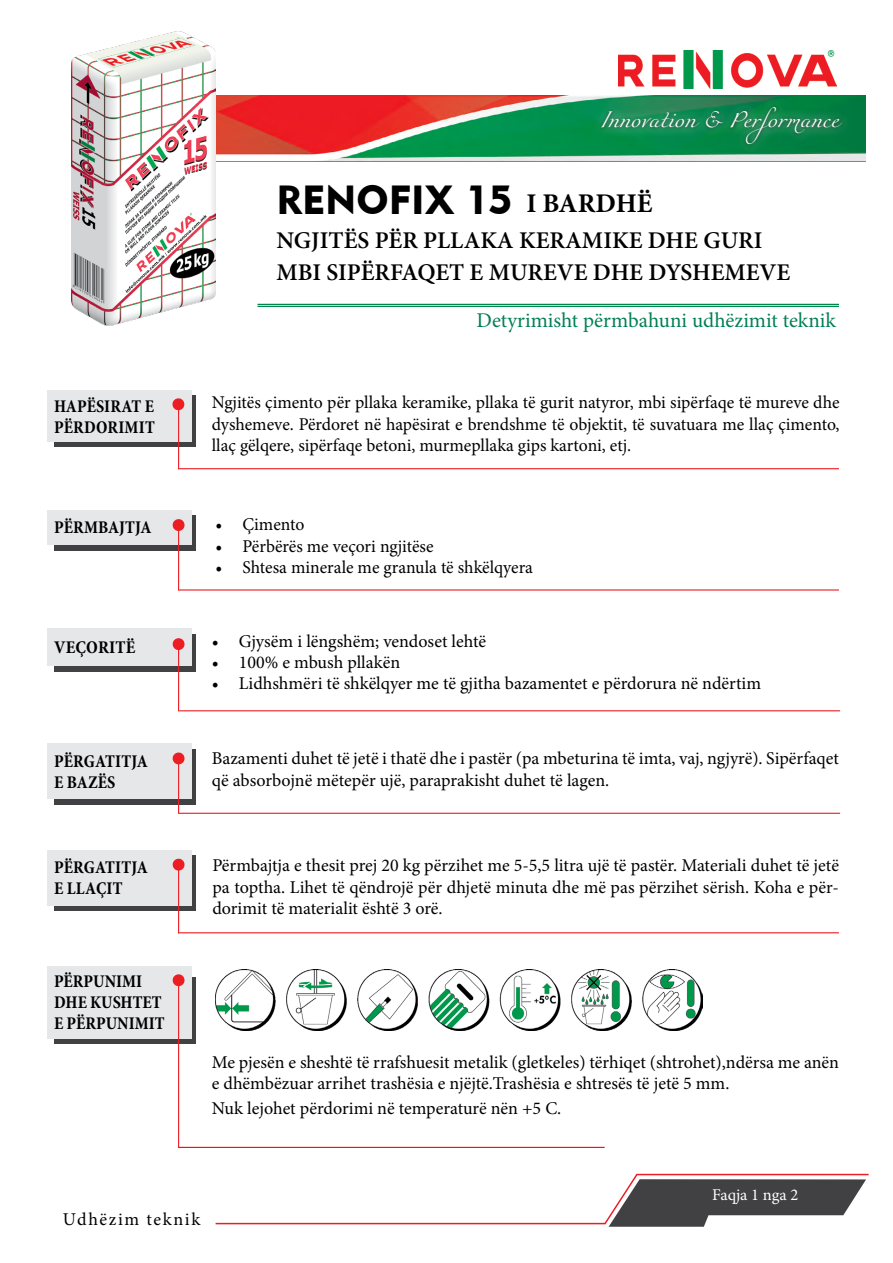
<style>
.page{position:relative;width:893px;height:1263px;background:#fff}
.page>*{position:absolute;margin:0;border:0;box-sizing:border-box;transform-origin:0 0}
.t1{font:40.5px "Geometric 415 BT Black A";color:#000}
.t2{font:700 27px "Minion Pro";color:#000}
.t3{font:600 24px/31.2px "Minion Pro";color:#000}
.t4{font:21px "Minion Pro";color:#008053}
.t5{font:18px/21.6px "Minion Pro";color:#000;text-align:justify}
.t6{font:700 condensed 18px/21px "Minion Pro";letter-spacing:.005em;color:#000}
.t7{font:18px "Miama Nueva";color:#fff}
.t8{font:18px "Minion Pro";letter-spacing:.09em;color:#000}
.t9{font:16.5px "Minion Pro";color:#fff}
</style>
<div class="page">
<img style="left:216px;top:95px;width:649px;height:66px">
<hr style="left:636px;top:1174px;width:233px;height:1px;background:#ed1d24">
<svg style="left:603px;top:1173px;width:263px;height:54px"></svg>
<img style="left:618px;top:51px;width:219px;height:37px">
<div style="left:591px;top:97px;width:260px;height:58px;background:#fff;opacity:.9"></div>
<hr style="left:257px;top:304px;width:582px;height:1px;background:#008450">
<hr style="left:257px;top:306px;width:582px;height:1px;background:#008450">
<div style="left:54px;top:515px;width:142px;height:36px;background:#414042"></div>
<div style="left:47px;top:511px;width:144px;height:34px;background:#e6e7e8"></div>
<svg style="left:172px;top:519px;width:13px;height:13px"></svg>
<hr style="left:178px;top:525px;width:1px;height:65px;background:#ed1d24">
<hr style="left:178px;top:468px;width:661px;height:1px;background:#ed1d24">
<hr style="left:178px;top:589px;width:661px;height:1px;background:#ed1d24">
<div style="left:54px;top:855px;width:142px;height:56px;background:#414042"></div>
<div style="left:47px;top:850px;width:144px;height:56px;background:#e6e7e8"></div>
<svg style="left:172px;top:858px;width:13px;height:13px"></svg>
<hr style="left:178px;top:865px;width:1px;height:68px;background:#ed1d24">
<hr style="left:178px;top:932px;width:661px;height:1px;background:#ed1d24">
<div style="left:54px;top:749px;width:142px;height:56px;background:#414042"></div>
<div style="left:47px;top:743px;width:144px;height:56px;background:#e6e7e8"></div>
<svg style="left:172px;top:752px;width:13px;height:13px"></svg>
<hr style="left:178px;top:760px;width:1px;height:54px;background:#ed1d24">
<hr style="left:179px;top:813px;width:661px;height:1px;background:#ed1d24">
<div style="left:54px;top:634px;width:142px;height:37px;background:linear-gradient(to right,#414042,#414042)"></div>
<div style="left:47px;top:628px;width:144px;height:37px;background:#e6e7e8"></div>
<svg style="left:172px;top:638px;width:13px;height:13px"></svg>
<hr style="left:178px;top:647px;width:1px;height:64px;background:#ed1d24">
<hr style="left:179px;top:710px;width:661px;height:1px;background:#ed1d24">
<div style="left:54px;top:977px;width:142px;height:67px;background:#414042"></div>
<div style="left:47px;top:966px;width:144px;height:73px;background:#e6e7e8"></div>
<svg style="left:172px;top:974px;width:13px;height:13px"></svg>
<hr style="left:178px;top:979px;width:1px;height:169px;background:#ed1d24">
<hr style="left:216px;top:1223px;width:389px;height:1px;background:#ed1d24">
<div style="left:54px;top:395px;width:142px;height:52px;background:#414042"></div>
<div style="left:47px;top:390px;width:144px;height:52px;background:#e6e7e8"></div>
<svg style="left:172px;top:398px;width:13px;height:13px"></svg>
<hr style="left:178px;top:404px;width:1px;height:65px;background:#ed1d24">
<hr style="left:179px;top:1147px;width:426px;height:1px;background:#f00">
<img style="left:72px;top:32px;width:144px;height:293px">
<img style="left:216px;top:970px;width:487px;height:60px">
<p class="t6" style="left:54px;top:395px;width:102px;line-height:21.6px">HAPËSIRAT E<br>PËRDORIMIT</p>
<p class="t6" style="left:54px;top:517px;width:99px">PËRMBAJTJA</p>
<p class="t6" style="left:54px;top:636px;width:83px">VEÇORITË</p>
<p class="t6" style="left:54px;top:751px;width:95px">PËRGATITJA<br>E BAZËS</p>
<p class="t6" style="left:54px;top:857px;width:95px">PËRGATITJA<br>E LLAÇIT</p>
<p class="t6" style="left:54px;top:971px;width:112px">PËRPUNIMI<br>DHE KUSHTET<br>E PËRPUNIMIT</p>
<h1 class="t1" style="left:276px;top:174px;width:238px">RENOFIX 15</h1>
<p class="t7" style="left:601px;top:110px;width:240px">Innovation &amp; Performance</p>
<h2 class="t2" style="left:526px;top:185px;width:128px">I BARDHË</h2>
<h3 class="t3" style="left:276px;top:225px;width:515px">NGJITËS PËR PLLAKA KERAMIKE DHE GURI<br>MBI SIPËRFAQET E MUREVE DHE DYSHEMEVE</h3>
<p class="t4" style="left:476px;top:306px;width:361px">Detyrimisht përmbahuni udhëzimit teknik</p>
<p class="t5" style="left:212px;top:392px;width:629px">Ngjitës çimento për pllaka keramike, pllaka të gurit natyror, mbi sipërfaqe të mureve dhe dyshemeve. Përdoret në hapësirat e brendshme të objektit, të suvatuara me llaç çimento, llaç gëlqere, sipërfaqe betoni, murmepllaka gips kartoni, etj.</p>
<p class="t5" style="left:216px;top:513px;width:90px">• Çimento</p>
<p class="t5" style="left:216px;top:535px;width:220px">• Përbërës me veçori ngjitëse</p>
<p class="t5" style="left:216px;top:557px;width:319px">• Shtesa minerale me granula të shkëlqyera</p>
<p class="t5" style="left:212px;top:631px;width:276px">• Gjysëm i lëngshëm; vendoset lehtë</p>
<p class="t5" style="left:212px;top:652px;width:190px">• 100% e mbush pllakën</p>
<p class="t5" style="left:212px;top:673px;width:551px">• Lidhshmëri të shkëlqyer me të gjitha bazamentet e përdorura në ndërtim</p>
<p class="t5" style="left:212px;top:747px;width:629px">Bazamenti duhet të jetë i thatë dhe i pastër (pa mbeturina të imta, vaj, ngjyrë). Sipërfaqet që absorbojnë mëtepër ujë, paraprakisht duhet të lagen.</p>
<p class="t5" style="left:212px;top:854px;width:628px">Përmbajtja e thesit prej 20 kg përzihet me 5-5,5 litra ujë të pastër. Materiali duhet të jetë pa toptha. Lihet të qëndrojë për dhjetë minuta dhe më pas përzihet sërish. Koha e për&shy;dorimit të materialit është 3 orë.</p>
<p class="t5" style="left:212px;top:1051px;width:629px;line-height:21px">Me pjesën e sheshtë të rrafshuesit metalik (gletkeles) tërhiqet (shtrohet),ndërsa me anën e dhëmbëzuar arrihet trashësia e njëjtë.Trashësia e shtresës të jetë 5 mm.</p>
<p class="t5" style="left:212px;top:1097px;width:351px">Nuk lejohet përdorimi në temperaturë nën +5 C.</p>
<p class="t8" style="left:63px;top:1207px;width:139px">Udhëzim teknik</p>
<p class="t9" style="left:712px;top:1184px;width:88px">Faqja 1 nga 2</p>
</div>
